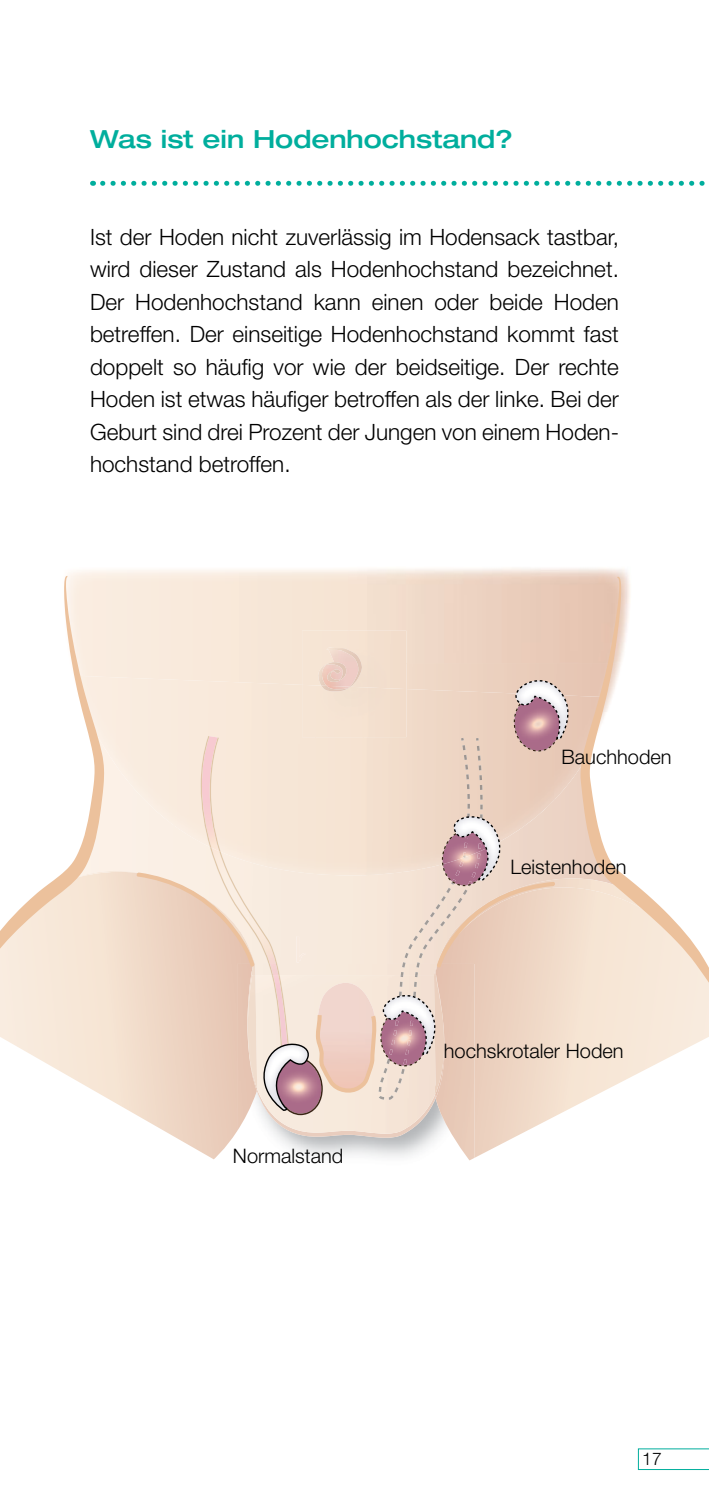
<style>
.page{position:relative;width:709px;height:1489px;background:#fff}
.page>*{position:absolute;margin:0;border:0;box-sizing:border-box;transform-origin:0 0}
.t1{font:500 expanded 25px "Helvetica Neue";color:#00ae9d}
.t2{font:300 22.5px/32.5px "Helvetica Neue";color:#000;text-align:justify}
.t3{font:300 20px "Helvetica Neue";color:#000}
.t4{font:300 17.5px "Helvetica Neue";color:#000}
</style>
<div class="page">
<svg style="left:638px;top:1448px;width:71px;height:21px"></svg>
<svg style="left:103px;top:181px;width:602px;height:5px"></svg>
<svg style="left:474px;top:963px;width:235px;height:194px"></svg>
<svg style="left:0;top:963px;width:237px;height:196px"></svg>
<img style="left:406px;top:663px;width:174px;height:26px">
<svg style="left:104px;top:800px;width:476px;height:163px;background:#f5e6da"></svg>
<div style="left:555px;top:878px;width:25px;height:85px;background:#f2ddcc"></div>
<div style="left:104px;top:870px;width:31px;height:93px;background:#f3dfce"></div>
<img style="left:296px;top:935px;width:10px;height:27px">
<img style="left:104px;top:675px;width:211px;height:151px">
<img style="left:363px;top:689px;width:191px;height:186px">
<img style="left:554px;top:751px;width:26px;height:49px">
<div style="left:315px;top:737px;width:48px;height:138px;background:#f6e4d3"></div>
<img style="left:174px;top:825px;width:142px;height:49px">
<img style="left:435px;top:977px;width:39px;height:183px">
<img style="left:237px;top:975px;width:14px;height:156px">
<img style="left:244px;top:975px;width:1px;height:78px">
<img style="left:434px;top:977px;width:11px;height:8px">
<img style="left:245px;top:975px;width:12px;height:113px">
<svg style="left:0;top:576px;width:104px;height:430px"></svg>
<img style="left:316px;top:982px;width:61px;height:3px">
<img style="left:201px;top:735px;width:10px;height:112px">
<img style="left:272px;top:975px;width:6px;height:10px">
<img style="left:210px;top:737px;width:11px;height:110px">
<svg style="left:135px;top:847px;width:145px;height:128px;background:#f1ddcd"></svg>
<img style="left:278px;top:975px;width:11px;height:10px">
<img style="left:378px;top:981px;width:39px;height:4px">
<img style="left:462px;top:745px;width:21px;height:63px">
<svg style="left:400px;top:808px;width:155px;height:169px;background:#e7cec2"></svg>
<svg style="left:506px;top:671px;width:74px;height:80px;background:#d4b3b2"></svg>
<div style="left:302px;top:630px;width:104px;height:54px;background:#f3e0cf"></div>
<div style="left:302px;top:684px;width:104px;height:53px;background:#f4e2d1"></div>
<img style="left:317px;top:647px;width:45px;height:39px">
<img style="left:321px;top:685px;width:29px;height:6px">
<svg style="left:251px;top:985px;width:198px;height:152px;background:#e5cfc7"></svg>
<svg style="left:580px;top:576px;width:129px;height:438px"></svg>
<p class="t1" style="left:90px;top:124px;width:424px">Was ist ein Hodenhochstand?</p>
<p class="t2" style="left:90px;top:220px;width:530px">Ist der Hoden nicht zuverlässig im Hodensack tastbar, wird dieser Zustand als Hodenhochstand bezeichnet.<br>Der Hodenhochstand kann einen oder beide Hoden betreffen. Der einseitige Hodenhochstand kommt fast doppelt so häufig vor wie der beidseitige. Der rechte Hoden ist etwas häufiger betroffen als der linke. Bei der Geburt sind drei Prozent der Jungen von einem Hoden&shy;hochstand betroffen.</p>
<p class="t3" style="left:561px;top:744px;width:112px">Bauchhoden</p>
<p class="t3" style="left:510px;top:854px;width:117px">Leistenhoden</p>
<p class="t3" style="left:233px;top:1143px;width:112px">Normalstand</p>
<p class="t3" style="left:444px;top:1038px;width:181px">hochskrotaler Hoden</p>
<p class="t4" style="left:642px;top:1447px;width:21px">17</p>
</div>
